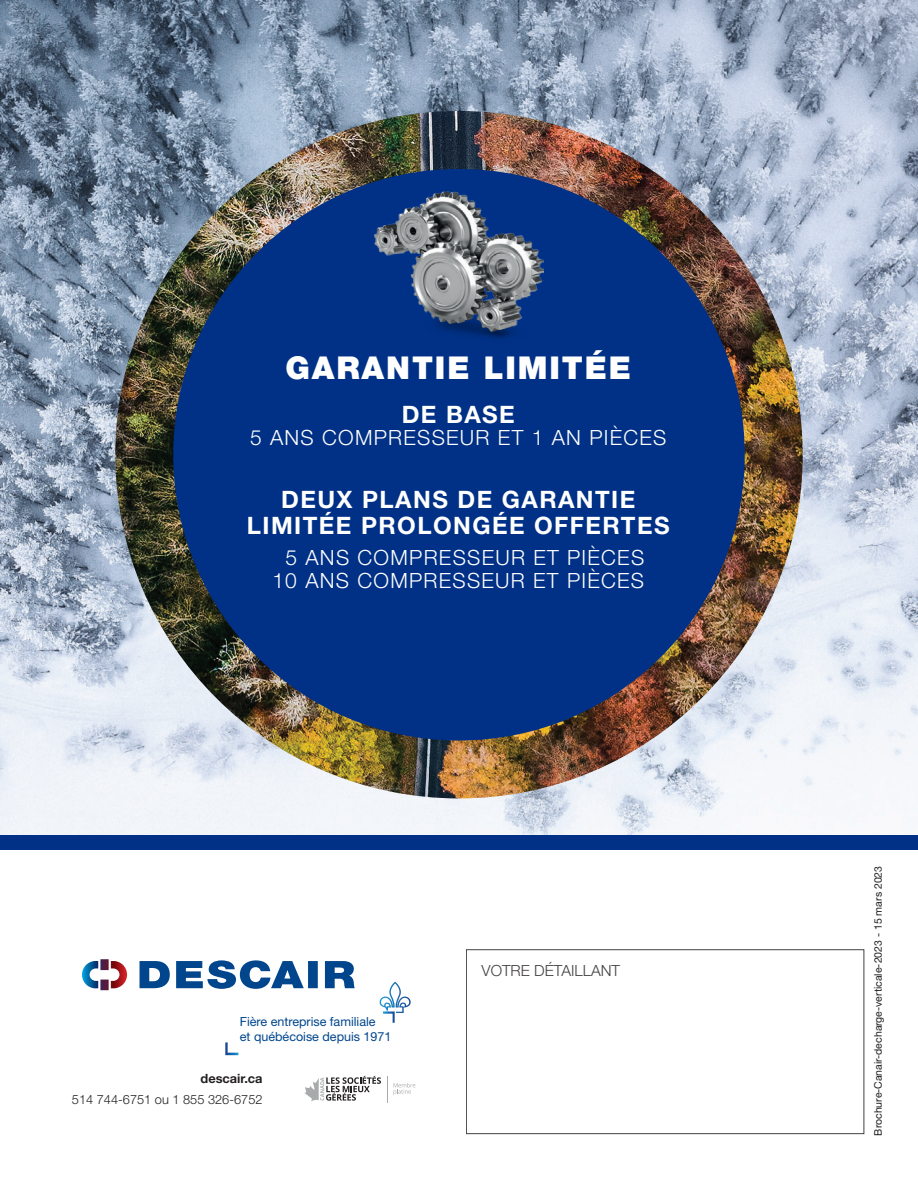
<style>
.page{position:relative;width:918px;height:1188px;background:#fff}
.page>*{position:absolute;margin:0;border:0;box-sizing:border-box;transform-origin:0 0}
.t1{font:900 31.5px "Helvetica Neue LT Pro";letter-spacing:.06em;color:#fff}
.t2{font:700 24px/25.5px "Helvetica Neue LT Pro";letter-spacing:.06em;color:#fff;text-align:center}
.t3{font:300 21px/22.5px "Helvetica Neue LT Pro";letter-spacing:.06em;color:#fff;text-align:right}
.t4{font:300 15.3px "Helvetica Neue LT Pro";color:#231f20}
.t5{font:300 12.75px "Helvetica Neue LT Pro";color:#231f20}
.t6{font:700 12.75px "Helvetica Neue LT Pro";color:#231f20}
.t7{font:12.6px/15px "Helvetica Neue LT Pro";color:#01468c}
.t8{font:10.5px "Helvetica Neue LT Pro";color:#231f20}
</style>
<div class="page">
<img style="left:0;top:0;width:918px;height:835px">
<img style="left:115px;top:111px;width:688px;height:687px;border-radius:344px">
<div style="left:0;top:835px;width:918px;height:15px;background:#003186"></div>
<div style="left:173px;top:169px;width:572px;height:571px;background:#003186;border-radius:50%"></div>
<img style="left:375px;top:192px;width:169px;height:146px">
<svg style="left:305px;top:1076px;width:76px;height:25px"></svg>
<svg style="left:394px;top:1083px;width:21px;height:11px"></svg>
<svg style="left:387px;top:1076px;width:1px;height:26px"></svg>
<svg style="left:379px;top:982px;width:32px;height:41px"></svg>
<svg style="left:225px;top:1042px;width:13px;height:13px"></svg>
<svg style="left:140px;top:960px;width:215px;height:29px"></svg>
<img style="left:82px;top:959px;width:45px;height:31px">
<p class="t1" style="left:285px;top:349px;width:347px">GARANTIE LIMITÉE</p>
<p class="t2" style="left:402px;top:401px;width:115px">DE BASE</p>
<p class="t3" style="left:250px;top:426px;width:418px">5 ANS COMPRESSEUR ET 1 AN PIÈCES</p>
<p class="t2" style="left:247px;top:486px;width:424px">DEUX PLANS DE GARANTIE<br>LIMITÉE PROLONGÉE OFFERTES</p>
<p class="t3" style="left:272px;top:546px;width:373px">5 ANS COMPRESSEUR ET PIÈCES<br>10 ANS COMPRESSEUR ET PIÈCES</p>
<p class="t7" style="left:240px;top:1013px;width:153px">Fière entreprise familiale<br>et québécoise depuis 1971</p>
<p class="t6" style="left:201px;top:1071px;width:64px">descair.ca</p>
<p class="t5" style="left:72px;top:1091px;width:192px">514 744-6751 ou 1 855 326-6752</p>
<p class="t4" style="left:482px;top:961px;width:140px">VOTRE DÉTAILLANT</p>
<p class="t8" style="left:872px;top:1136px;width:271px;rotate:-90deg">Brochure-Canair-decharge-verticale-2023 - 15 mars 2023</p>
</div>
